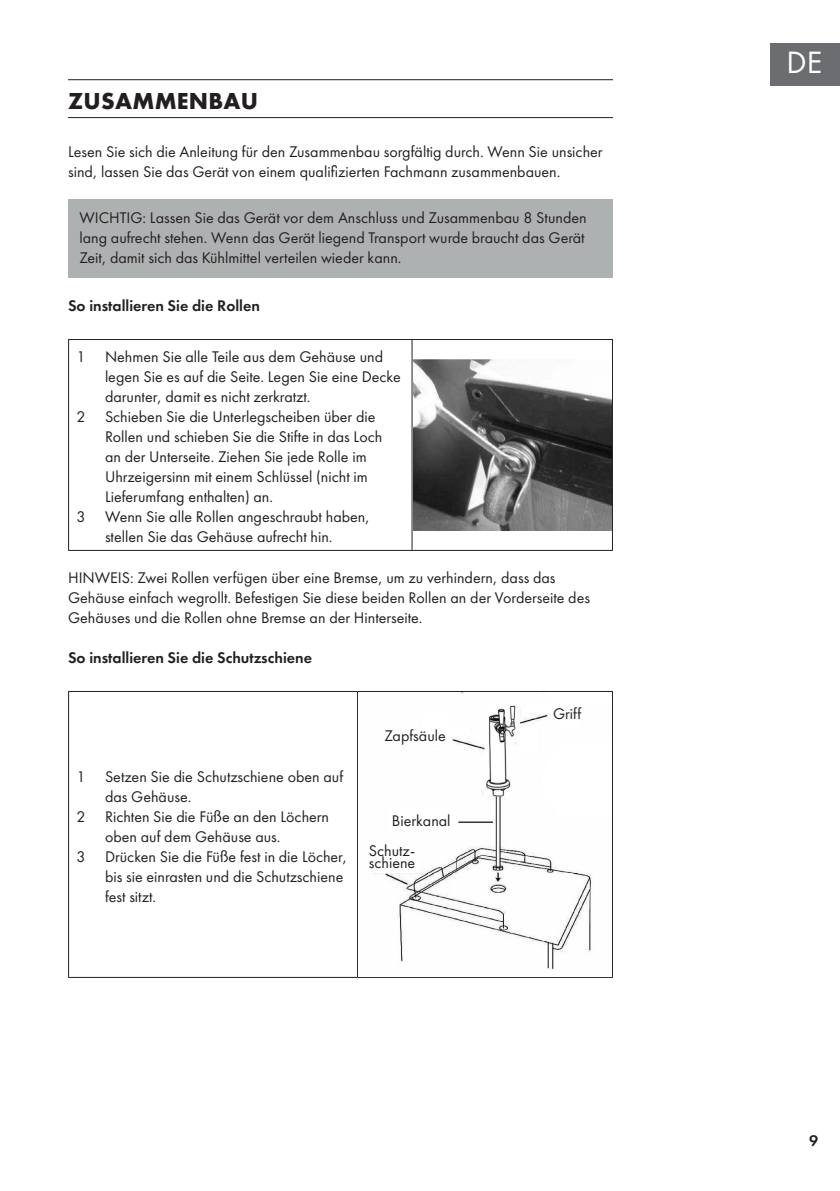
<style>
.page{position:relative;width:840px;height:1191px;background:#fff}
.page>*{position:absolute;margin:0;border:0;box-sizing:border-box;transform-origin:0 0}
.t1{font:32px "Futura PTW08";color:#fff}
.t2{font:700 24px "Futura PTW08";letter-spacing:.01em;color:#231f20}
.t3{font:16px/20px "Futura PTW08";color:#231f20}
.t4{font:600 16px "Futura PTW08";color:#231f20}
</style>
<div class="page">
<div style="left:770px;top:43px;width:69px;height:42px;background:#6c6d70"></div>
<hr style="left:68px;top:79px;width:544px;height:1px;background:#231f20">
<hr style="left:68px;top:117px;width:544px;height:1px;background:#231f20">
<div style="left:68px;top:199px;width:544px;height:79px;background:#aeb1b1"></div>
<hr style="left:68px;top:339px;width:344px;height:1px;background:#231f20">
<hr style="left:68px;top:340px;width:1px;height:210px;background:#231f20">
<hr style="left:412px;top:339px;width:200px;height:1px;background:#231f20">
<hr style="left:411px;top:340px;width:1px;height:210px;background:#231f20">
<hr style="left:611px;top:340px;width:1px;height:210px;background:#231f20">
<hr style="left:68px;top:550px;width:344px;height:1px;background:#231f20">
<hr style="left:412px;top:550px;width:200px;height:1px;background:#231f20">
<img style="left:413px;top:360px;width:198px;height:170px">
<hr style="left:68px;top:691px;width:289px;height:1px;background:#231f20">
<hr style="left:68px;top:692px;width:1px;height:285px;background:#231f20">
<hr style="left:357px;top:691px;width:255px;height:1px;background:#231f20">
<hr style="left:357px;top:692px;width:1px;height:285px;background:#231f20">
<hr style="left:611px;top:692px;width:1px;height:285px;background:#231f20">
<hr style="left:68px;top:977px;width:289px;height:1px;background:#231f20">
<hr style="left:357px;top:977px;width:255px;height:1px;background:#231f20">
<img style="left:373px;top:692px;width:218px;height:278px">
<h2 class="t2" style="left:68px;top:85px;width:191px">ZUSAMMENBAU</h2>
<p class="t3" style="left:68px;top:141px;width:535px">Lesen Sie sich die Anleitung für den Zusammenbau sorgfältig durch. Wenn Sie unsicher sind, lassen Sie das Gerät von einem qualifizierten Fachmann zusammenbauen.</p>
<p class="t3" style="left:79px;top:207px;width:508px">WICHTIG: Lassen Sie das Gerät vor dem Anschluss und Zusammenbau 8 Stunden lang aufrecht stehen. Wenn das Gerät liegend Transport wurde braucht das Gerät<br>Zeit, damit sich das Kühlmittel verteilen wieder kann.</p>
<p class="t4" style="left:68px;top:296px;width:193px">So installieren Sie die Rollen</p>
<p class="t3" style="left:77px;top:347px;width:308px">1 Nehmen Sie alle Teile aus dem Gehäuse und</p>
<p class="t3" style="left:105px;top:367px;width:297px">legen Sie es auf die Seite. Legen Sie eine Decke</p>
<p class="t3" style="left:105px;top:387px;width:207px">darunter, damit es nicht zerkratzt.</p>
<p class="t3" style="left:77px;top:407px;width:300px">2 Schieben Sie die Unterlegscheiben über die</p>
<p class="t3" style="left:105px;top:427px;width:279px">Rollen und schieben Sie die Stifte in das Loch</p>
<p class="t3" style="left:105px;top:447px;width:263px">an der Unterseite. Ziehen Sie jede Rolle im</p>
<p class="t3" style="left:105px;top:467px;width:264px">Uhrzeigersinn mit einem Schlüssel (nicht im</p>
<p class="t3" style="left:105px;top:487px;width:169px">Lieferumfang enthalten) an.</p>
<p class="t3" style="left:77px;top:507px;width:294px">3 Wenn Sie alle Rollen angeschraubt haben,</p>
<p class="t3" style="left:105px;top:527px;width:229px">stellen Sie das Gehäuse aufrecht hin.</p>
<p class="t3" style="left:68px;top:567px;width:523px">HINWEIS: Zwei Rollen verfügen über eine Bremse, um zu verhindern, dass das<br>Gehäuse einfach wegrollt. Befestigen Sie diese beiden Rollen an der Vorderseite des<br>Gehäuses und die Rollen ohne Bremse an der Hinterseite.</p>
<p class="t4" style="left:68px;top:647px;width:245px">So installieren Sie die Schutzschiene</p>
<p class="t3" style="left:77px;top:766px;width:268px">1 Setzen Sie die Schutzschiene oben auf</p>
<p class="t3" style="left:105px;top:786px;width:88px">das Gehäuse.</p>
<p class="t3" style="left:77px;top:806px;width:254px">2 Richten Sie die Füße an den Löchern</p>
<p class="t3" style="left:105px;top:826px;width:177px">oben auf dem Gehäuse aus.</p>
<p class="t3" style="left:77px;top:846px;width:272px">3 Drücken Sie die Füße fest in die Löcher,</p>
<p class="t3" style="left:105px;top:866px;width:240px">bis sie einrasten und die Schutzschiene</p>
<p class="t3" style="left:105px;top:886px;width:53px">fest sitzt.</p>
<p class="t3" style="left:384px;top:726px;width:63px">Zapfsäule</p>
<p class="t3" style="left:369px;top:806px;width:83px;line-height:29.4px;text-indent:23px">Bierkanal<br>Schutz-</p>
<p class="t3" style="left:369px;top:852px;width:48px">schiene</p>
<p class="t3" style="left:552px;top:704px;width:30px">Griff</p>
<h1 class="t1" style="left:786px;top:43px;width:37px">DE</h1>
<p class="t4" style="left:808px;top:1130px;width:11px">9</p>
</div>
